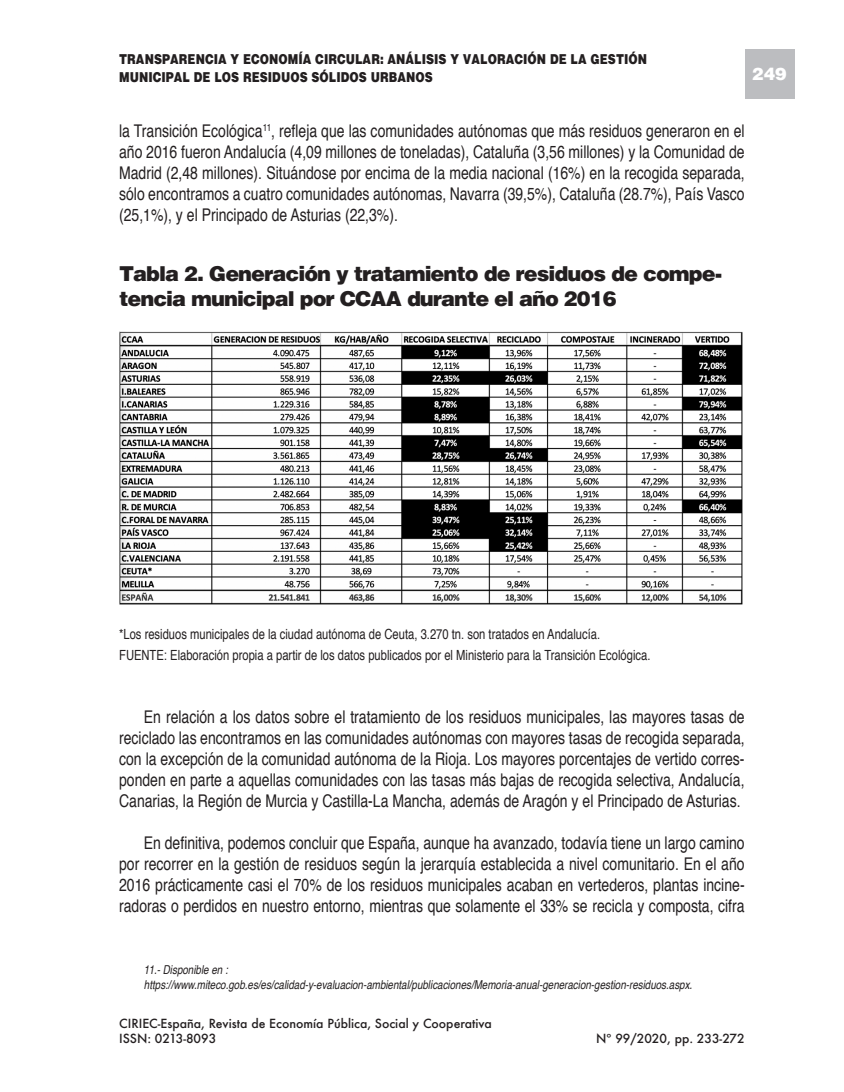
<style>
.page{position:relative;width:844px;height:1092px;background:#fff}
.page>*{position:absolute;margin:0;border:0;box-sizing:border-box;transform-origin:0 0}
.t1{font:900 21px/25.2px "Helvetica";letter-spacing:-.05em;color:#231f20}
.t2{font:17.5px/21px "Helvetica";color:#231f20;text-align:justify;scale:.8 1}
.t3{font:900 17.5px "Helvetica";color:#fff}
.t4{font:14px/21px "Helvetica";color:#231f20;scale:.8 1}
.t5{font:900 14px/17.5px "Helvetica";color:#231f20;scale:.8 1}
.t6{font:italic 12.25px/15.8px "Helvetica";color:#231f20;scale:.8 1}
.t7{font:500 12.25px/15.8px "Futura";color:#231f20}
</style>
<div class="page">
<div style="left:744px;top:50px;width:50px;height:49px;background:#bcbdc0"></div>
<img style="left:119px;top:331px;width:623px;height:273px">
<p class="t5" style="left:119px;top:51px;width:661px">TRANSPARENCIA Y ECONOMÍA CIRCULAR: ANÁLISIS Y VALORACIÓN DE LA GESTIÓN<br>MUNICIPAL DE LOS RESIDUOS SÓLIDOS URBANOS</p>
<p class="t3" style="left:751px;top:64px;width:36px">249</p>
<p class="t2" style="left:119px;top:121px;width:783px">la Transición Ecológica<sup>11</sup>, refleja que las comunidades autónomas que más residuos generaron en el año 2016 fueron Andalucía (4,09 millones de toneladas), Cataluña (3,56 millones) y la Comunidad de Madrid (2,48 millones). Situándose por encima de la media nacional (16%) en la recogida separada, sólo encontramos a cuatro comunidades autónomas, Navarra (39,5%), Cataluña (28.7%), País Vasco (25,1%), y el Principado de Asturias (22,3%).</p>
<p class="t1" style="left:119px;top:261px;width:604px">Tabla 2. Generación y tratamiento de residuos de compe&shy;tencia municipal por CCAA durante el año 2016</p>
<p class="t4" style="left:119px;top:623px;width:665px">*Los residuos municipales de la ciudad autónoma de Ceuta, 3.270 tn. son tratados en Andalucía.<br>FUENTE: Elaboración propia a partir de los datos publicados por el Ministerio para la Transición Ecológica.</p>
<p class="t2" style="left:119px;top:706px;width:783px;text-indent:25px">En relación a los datos sobre el tratamiento de los residuos municipales, las mayores tasas de reciclado las encontramos en las comunidades autónomas con mayores tasas de recogida separada, con la excepción de la comunidad autónoma de la Rioja. Los mayores porcentajes de vertido corres&shy;ponden en parte a aquellas comunidades con las tasas más bajas de recogida selectiva, Andalucía, Canarias, la Región de Murcia y Castilla-La Mancha, además de Aragón y el Principado de Asturias.</p>
<p class="t2" style="left:119px;top:832px;width:783px;text-indent:25px">En definitiva, podemos concluir que España, aunque ha avanzado, todavía tiene un largo camino por recorrer en la gestión de residuos según la jerarquía establecida a nivel comunitario. En el año 2016 prácticamente casi el 70% de los residuos municipales acaban en vertederos, plantas incine&shy;radoras o perdidos en nuestro entorno, mientras que solamente el 33% se recicla y composta, cifra</p>
<p class="t6" style="left:144px;top:961px;width:686px">11.- Disponible en : https://www.miteco.gob.es/es/calidad-y-evaluacion-ambiental/publicaciones/Memoria-anual-generacion-gestion-residuos.aspx.</p>
<p class="t7" style="left:119px;top:1014px;width:374px">CIRIEC-España, Revista de Economía Pública, Social y Cooperativa<br>ISSN: 0213-8093</p>
<p class="t7" style="left:596px;top:1030px;width:150px">Nº 99/2020, pp. 233-272</p>
</div>
